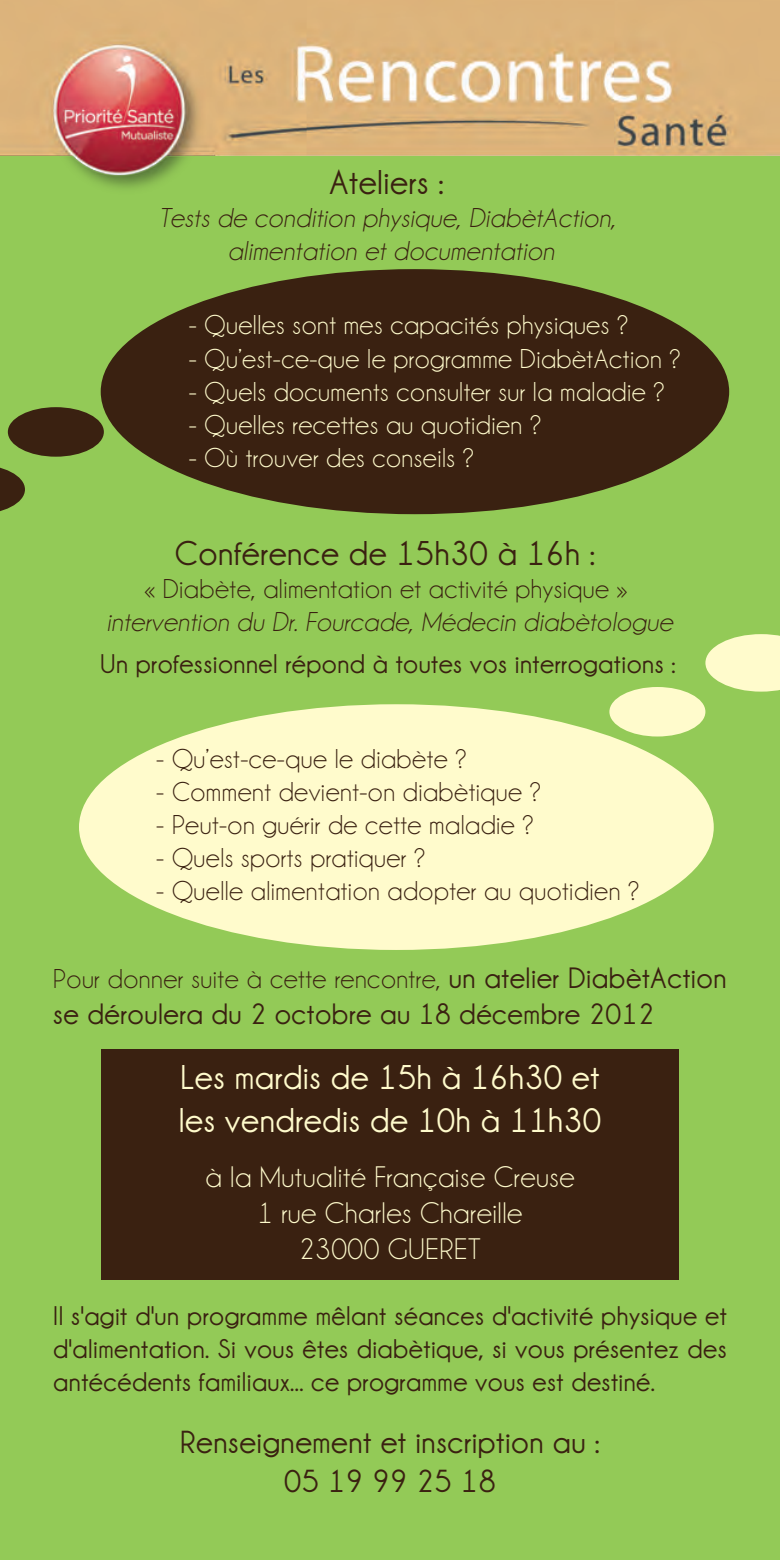
<style>
.page{position:relative;width:780px;height:1560px;background:#fff}
.page>*{position:absolute;margin:0;border:0;box-sizing:border-box;transform-origin:0 0}
.t1{font:700 35px/42.5px "Champagne&Limousines";letter-spacing:.015em;color:#fffbcc}
.t2{font:700 35px "Champagne&Limousines";letter-spacing:.015em;color:#3a2111}
.t3{font:700 32.5px/39px "Champagne&Limousines";letter-spacing:.015em;color:#3a2111;text-align:center}
.t4{font:30px/36px "Champagne&Limousines";letter-spacing:.015em;color:#fffbcc;text-align:center}
.t5{font:700 30px "Champagne&Limousines";letter-spacing:.015em;color:#3a2111}
.t6{font:700 27.5px/33px "Champagne&Limousines";letter-spacing:.015em;color:#3a2111;text-align:justify}
.t7{font:27.5px "Champagne&Limousines";letter-spacing:.015em;color:#3a2111}
.t8{font:27.5px "Champagne&Limousines";letter-spacing:.015em;color:#fffbcc}
.t9{font:italic 27.5px/33px "Champagne&Limousines";letter-spacing:.015em;color:#3a2111;text-align:center}
.s1{font-style:normal}
.s2{font-weight:700;font-size:30px}
</style>
<div class="page">
<div style="left:0;top:0;width:780px;height:1559px;background:#93ca57"></div>
<img style="left:0;top:0;width:780px;height:189px">
<div style="left:79px;top:704px;width:634px;height:245px;background:#fffbcc;border-radius:50%"></div>
<div style="left:609px;top:687px;width:96px;height:49px;background:#fffbcc;border-radius:50%"></div>
<svg style="left:705px;top:634px;width:75px;height:57px"></svg>
<div style="left:101px;top:269px;width:628px;height:245px;background:#3a2111;border-radius:50%"></div>
<div style="left:8px;top:407px;width:96px;height:49px;background:#3a2111;border-radius:50%"></div>
<svg style="left:0;top:467px;width:25px;height:44px"></svg>
<div style="left:101px;top:1049px;width:578px;height:230px;background:#3a2111"></div>
<p class="t2" style="left:329px;top:162px;width:116px">Ateliers :</p>
<p class="t9" style="left:159px;top:201px;width:458px">Tests de condition physique, DiabètAction, alimentation et documentation</p>
<p class="t8" style="left:189px;top:309px;width:440px">- Quelles sont mes capacités physiques ?</p>
<p class="t8" style="left:189px;top:342px;width:493px">- Qu’est-ce-que le programme DiabètAction ?</p>
<p class="t8" style="left:189px;top:375px;width:477px">- Quels documents consulter sur la maladie ?</p>
<p class="t8" style="left:189px;top:408px;width:353px">- Quelles recettes au quotidien ?</p>
<p class="t8" style="left:189px;top:441px;width:286px">- Où trouver des conseils ?</p>
<p class="t2" style="left:175px;top:533px;width:422px">Conférence de 15h30 à 16h :</p>
<p class="t9" style="left:106px;top:572px;width:567px"><span class="s1">« Diabète, alimentation et activité physique » </span>intervention du Dr. Fourcade, Médecin diabètologue</p>
<p class="t6" style="left:100px;top:647px;width:577px">Un professionnel répond à toutes vos interrogations :</p>
<p class="t7" style="left:156px;top:742px;width:311px">- Qu’est-ce-que le diabète ?</p>
<p class="t7" style="left:156px;top:775px;width:385px">- Comment devient-on diabètique ?</p>
<p class="t7" style="left:156px;top:808px;width:378px">- Peut-on guérir de cette maladie ?</p>
<p class="t7" style="left:156px;top:841px;width:270px">- Quels sports pratiquer ?</p>
<p class="t7" style="left:156px;top:874px;width:484px">- Quelle alimentation adopter au quotidien ?</p>
<p class="t7" style="left:53px;top:963px;width:674px">Pour donner suite à cette rencontre, <span class="s2">un atelier DiabètAction</span></p>
<p class="t5" style="left:53px;top:996px;width:602px">se déroulera du 2 octobre au 18 décembre 2012</p>
<p class="t1" style="left:179px;top:1055px;width:424px">Les mardis de 15h à 16h30 et les vendredis de 10h à 11h30</p>
<p class="t4" style="left:205px;top:1158px;width:371px">à la Mutualité Française Creuse<br>1 rue Charles Chareille<br>23000 GUERET</p>
<p class="t6" style="left:53px;top:1298px;width:675px">Il s'agit d'un programme mêlant séances d'activité physique et d'alimentation. Si vous êtes diabètique, si vous présentez des antécédents familiaux... ce programme vous est destiné.</p>
<p class="t3" style="left:180px;top:1422px;width:421px">Renseignement et inscription au :<br>05 19 99 25 18</p>
</div>
